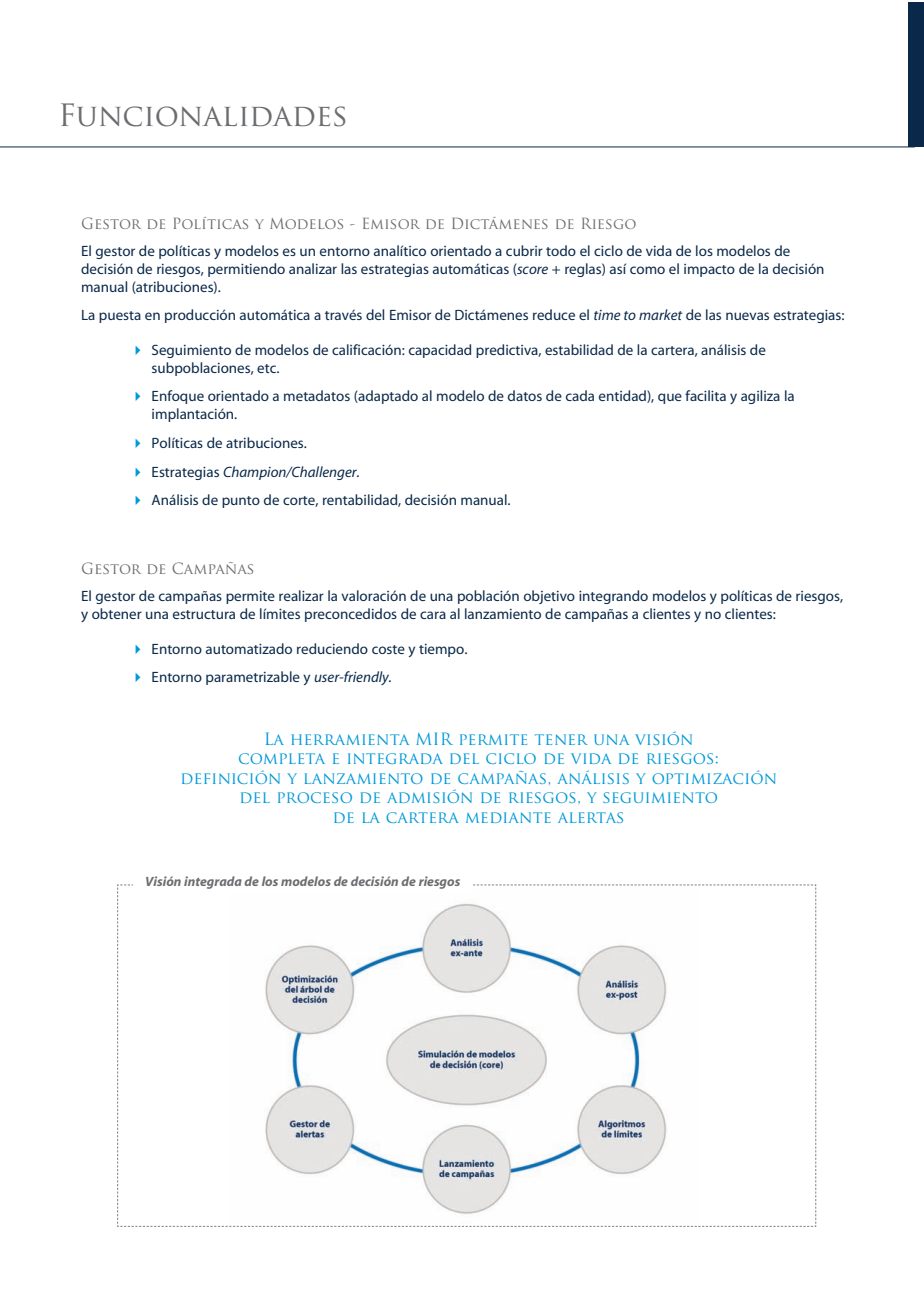
<style>
.page{position:relative;width:924px;height:1294px;background:#fff}
.page>*{position:absolute;margin:0;border:0;box-sizing:border-box;transform-origin:0 0}
.t1{font:30px "Trajan Pro";color:#6c6d70}
.t2{font:16.5px/19.5px "Trajan Pro";color:#0099d8;text-align:center}
.t3{font:15px/18px "Myriad";color:#0a294a}
.t4{font:15px "Trajan Pro";color:#6c6d70}
.t5{font:italic 15px "Myriad";color:#0a294a}
.t6{font:italic 700 13.5px "Myriad";color:#6c6d70}
.s1{font-style:italic}
.s2{color:#0099d8}
.s3{font-style:normal}
</style>
<div class="page">
<hr style="left:0;top:147px;width:915px;height:1px;background:#0a294a">
<div style="left:909px;top:3px;width:15px;height:144px;background:#0a294a"></div>
<svg style="left:117px;top:884px;width:699px;height:343px"></svg>
<div style="left:134px;top:873px;width:338px;height:19px;background:#fff"></div>
<h1 class="t1" style="left:58px;top:98px;width:292px">Funcionalidades</h1>
<p class="t4" style="left:81px;top:215px;width:557px">Gestor de Políticas y Modelos - Emisor de Dictámenes de Riesgo</p>
<p class="t3" style="left:81px;top:242px;width:745px">El gestor de políticas y modelos es un entorno analítico orientado a cubrir todo el ciclo de vida de los modelos de decisión de riesgos, permitiendo analizar las estrategias automáticas (<span class="s1">score</span> + reglas) así como el impacto de la decisión manual (atribuciones).</p>
<p class="t3" style="left:81px;top:307px;width:765px">La puesta en producción automática a través del Emisor de Dictámenes reduce el <span class="s1">time to market</span> de las nuevas estrategias:</p>
<p class="t3" style="left:152px;top:341px;width:616px;text-indent:-21px"><span class="s2">✔</span> Seguimiento de modelos de calificación: capacidad predictiva, estabilidad de la cartera, análisis de subpoblaciones, etc.</p>
<p class="t3" style="left:152px;top:388px;width:645px;text-indent:-21px"><span class="s2">✔</span> Enfoque orientado a metadatos (adaptado al modelo de datos de cada entidad), que facilita y agiliza la implantación.</p>
<p class="t3" style="left:130px;top:435px;width:178px"><span class="s2">✔</span> Políticas de atribuciones.</p>
<p class="t5" style="left:130px;top:464px;width:231px"><span class="s2">✔</span> <span class="s3">Estrategias</span> Champion/Challenger.</p>
<p class="t3" style="left:130px;top:492px;width:382px"><span class="s2">✔</span> Análisis de punto de corte, rentabilidad, decisión manual.</p>
<p class="t4" style="left:81px;top:560px;width:175px">Gestor de Campañas</p>
<p class="t3" style="left:81px;top:588px;width:764px">El gestor de campañas permite realizar la valoración de una población objetivo integrando modelos y políticas de riesgos, y obtener una estructura de límites preconcedidos de cara al lanzamiento de campañas a clientes y no clientes:</p>
<p class="t3" style="left:130px;top:640px;width:339px"><span class="s2">✔</span> Entorno automatizado reduciendo coste y tiempo.</p>
<p class="t3" style="left:130px;top:669px;width:263px"><span class="s2">✔</span> Entorno parametrizable y <span class="s1">user-friendly.</span></p>
<p class="t2" style="left:180px;top:729px;width:598px">La herramienta MIR permite tener una visión<br>completa e integrada del ciclo de vida de riesgos:<br>definición y lanzamiento de campañas, análisis y optimización del proceso de admisión de riesgos, y seguimiento<br>de la cartera mediante alertas</p>
<p class="t6" style="left:145px;top:875px;width:316px">Visión integrada de los modelos de decisión de riesgos</p>
</div>
